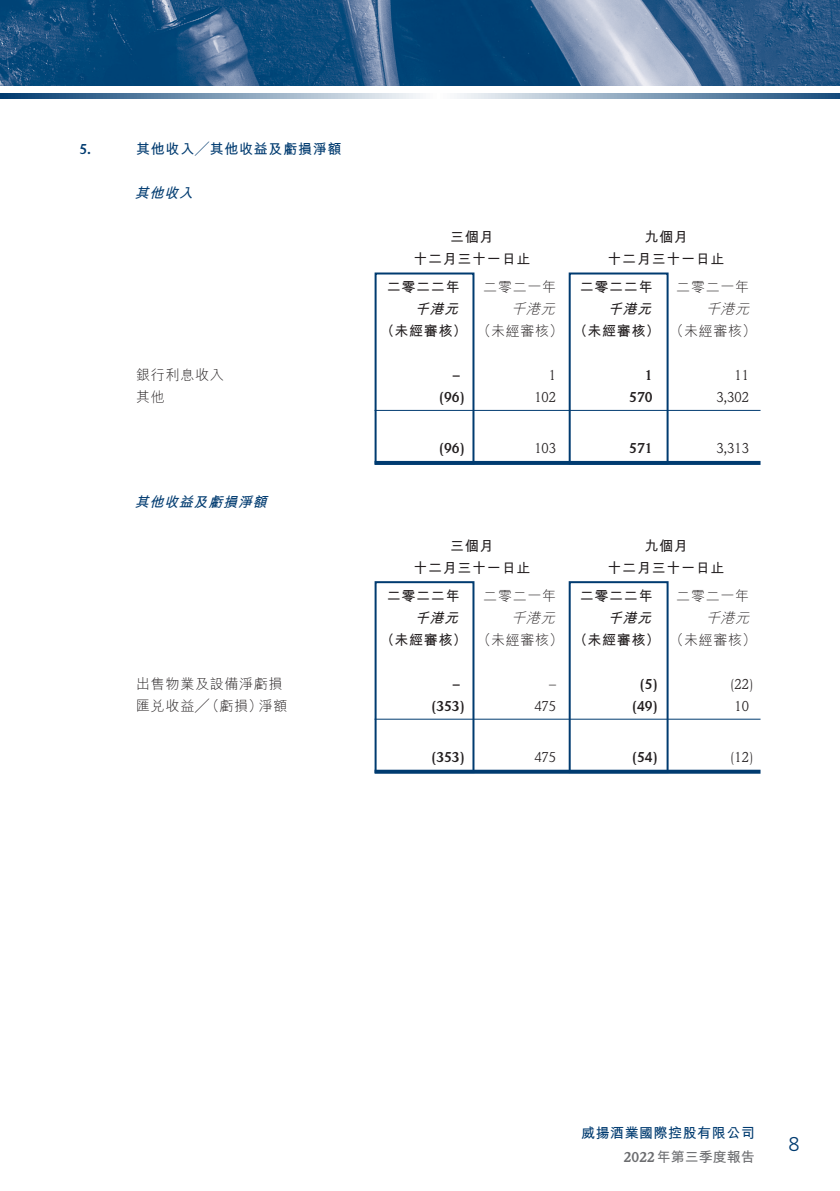
<style>
.page{position:relative;width:840px;height:1191px;background:#fff}
.page>*{position:absolute;margin:0;border:0;box-sizing:border-box;transform-origin:0 0}
.t1{font:300 20px "Frutiger LT Std";color:#003b70}
.t2{font:700 14px/22px "M Hei HK";letter-spacing:.05em;color:#231f20}
.t3{font:300 14px "M Hei HK";letter-spacing:.05em;color:#231f20}
.t4{font:700 14px "Weidemann Std";color:#231f20}
.t5{font:14px "Weidemann Std";color:#231f20}
.t6{font:700 14px "M Hei HK";letter-spacing:.045em;color:#003b70}
.t7{font:italic 700 14px "M Hei HK";color:#003b70}
.t8{font:italic 300 14px "M Hei HK";color:#231f20}
.t9{font:700 14px "M Hei HK";color:#6c6d70}
.t10{font:italic 700 14px "M Hei HK";color:#231f20}
.t11{font:700 14px "Weidemann Std";color:#003b70}
.s1{font-style:italic}
.s2{font-weight:300}
.s3{font-family:"Weidemann Std"}
</style>
<div class="page">
<img style="left:1px;top:0;width:838px;height:85px">
<svg style="left:1px;top:94px;width:838px;height:5px;background:#84a0b9"></svg>
<div style="left:568px;top:272px;width:100px;height:192px;border:2px solid #003b70"></div>
<div style="left:374px;top:272px;width:100px;height:192px;border:2px solid #003b70"></div>
<div style="left:568px;top:581px;width:100px;height:192px;border:2px solid #003b70"></div>
<div style="left:374px;top:581px;width:100px;height:192px;border:2px solid #003b70"></div>
<hr style="left:374px;top:410px;width:386px;height:1px;background:#003b70">
<hr style="left:374px;top:461px;width:386px;height:4px;background:#003b70">
<hr style="left:374px;top:718px;width:386px;height:1px;background:#003b70">
<svg style="left:374px;top:769px;width:386px;height:4px;background:#2c5d89"></svg>
<p class="t11" style="left:79px;top:141px;width:13px">5.</p>
<p class="t6" style="left:136px;top:139px;width:207px">其他收入╱其他收益及虧損淨額</p>
<p class="t7" style="left:135px;top:183px;width:64px">其他收入</p>
<p class="t3" style="left:136px;top:368px;width:89px">銀行利息收入</p>
<p class="t3" style="left:136px;top:390px;width:30px">其他</p>
<p class="t7" style="left:135px;top:492px;width:138px">其他收益及虧損淨額</p>
<p class="t3" style="left:136px;top:676px;width:148px">出售物業及設備淨虧損</p>
<p class="t3" style="left:136px;top:698px;width:127px">匯兌收益╱（虧損）</p>
<p class="t3" style="left:259px;top:698px;width:30px">淨額</p>
<p class="t2" style="left:450px;top:225px;width:45px">三個月</p>
<p class="t2" style="left:644px;top:225px;width:45px">九個月</p>
<p class="t2" style="left:413px;top:247px;width:118px">十二月三十一日止</p>
<p class="t2" style="left:607px;top:247px;width:118px">十二月三十一日止</p>
<p class="t2" style="left:386px;top:275px;width:74px">二零二二年</p>
<p class="t3" style="left:483px;top:280px;width:74px">二零二一年</p>
<p class="t2" style="left:579px;top:275px;width:74px">二零二二年</p>
<p class="t3" style="left:676px;top:280px;width:74px">二零二一年</p>
<p class="t8" style="left:511px;top:302px;width:49px">千港元</p>
<p class="t8" style="left:705px;top:302px;width:49px">千港元</p>
<p class="t2" style="left:380px;top:297px;width:377px;text-indent:34px"><span class="s1">千港元<br></span>（未經審核） <span class="s2">（未經審核）</span> （未經審核） <span class="s2">（未經審核(</span></p>
<p class="t5" style="left:734px;top:367px;width:16px">11</p>
<p class="t10" style="left:607px;top:299px;width:50px">千港元</p>
<p class="t5" style="left:548px;top:367px;width:9px">1</p>
<p class="t4" style="left:644px;top:367px;width:9px">1</p>
<p class="t4" style="left:452px;top:367px;width:8px">–</p>
<p class="t4" style="left:439px;top:389px;width:27px">)96(</p>
<p class="t4" style="left:439px;top:440px;width:27px">)96(</p>
<p class="t5" style="left:534px;top:389px;width:23px">102</p>
<p class="t5" style="left:534px;top:440px;width:23px">103</p>
<p class="t4" style="left:629px;top:389px;width:25px">570</p>
<p class="t4" style="left:629px;top:440px;width:25px">571</p>
<p class="t5" style="left:716px;top:389px;width:34px">3,302</p>
<p class="t5" style="left:716px;top:440px;width:34px">3,313</p>
<p class="t2" style="left:450px;top:534px;width:45px">三個月</p>
<p class="t2" style="left:644px;top:534px;width:45px">九個月</p>
<p class="t2" style="left:413px;top:556px;width:118px">十二月三十一日止</p>
<p class="t2" style="left:607px;top:556px;width:118px">十二月三十一日止</p>
<p class="t2" style="left:386px;top:583px;width:74px">二零二二年</p>
<p class="t3" style="left:483px;top:588px;width:74px">二零二一年</p>
<p class="t2" style="left:579px;top:583px;width:74px">二零二二年</p>
<p class="t3" style="left:676px;top:588px;width:74px">二零二一年</p>
<p class="t8" style="left:511px;top:610px;width:49px">千港元</p>
<p class="t8" style="left:705px;top:610px;width:49px">千港元</p>
<p class="t2" style="left:380px;top:605px;width:377px;text-indent:34px"><span class="s1">千港元<br></span>（未經審核） <span class="s2">（未經審核）</span> （未經審核） <span class="s2">（未經審核(</span></p>
<p class="t5" style="left:730px;top:675px;width:24px">)22(</p>
<p class="t10" style="left:607px;top:607px;width:50px">千港元</p>
<p class="t4" style="left:639px;top:676px;width:19px">(5)</p>
<p class="t4" style="left:452px;top:676px;width:8px">–</p>
<p class="t5" style="left:549px;top:675px;width:8px">–</p>
<p class="t4" style="left:431px;top:698px;width:35px">)353(</p>
<p class="t4" style="left:431px;top:749px;width:35px">)353(</p>
<p class="t5" style="left:534px;top:697px;width:23px">475</p>
<p class="t5" style="left:534px;top:748px;width:23px">475</p>
<p class="t4" style="left:631px;top:698px;width:27px">)49(</p>
<p class="t4" style="left:631px;top:749px;width:27px">)54(</p>
<p class="t5" style="left:734px;top:697px;width:16px">10</p>
<p class="t5" style="left:730px;top:748px;width:24px">)12(</p>
<p class="t6" style="left:581px;top:1122px;width:175px">威揚酒業國際控股有限公司</p>
<p class="t9" style="left:623px;top:1146px;width:132px"><span class="s3">2022</span>年第三季度報告</p>
<h1 class="t1" style="left:788px;top:1132px;width:13px">8</h1>
</div>
